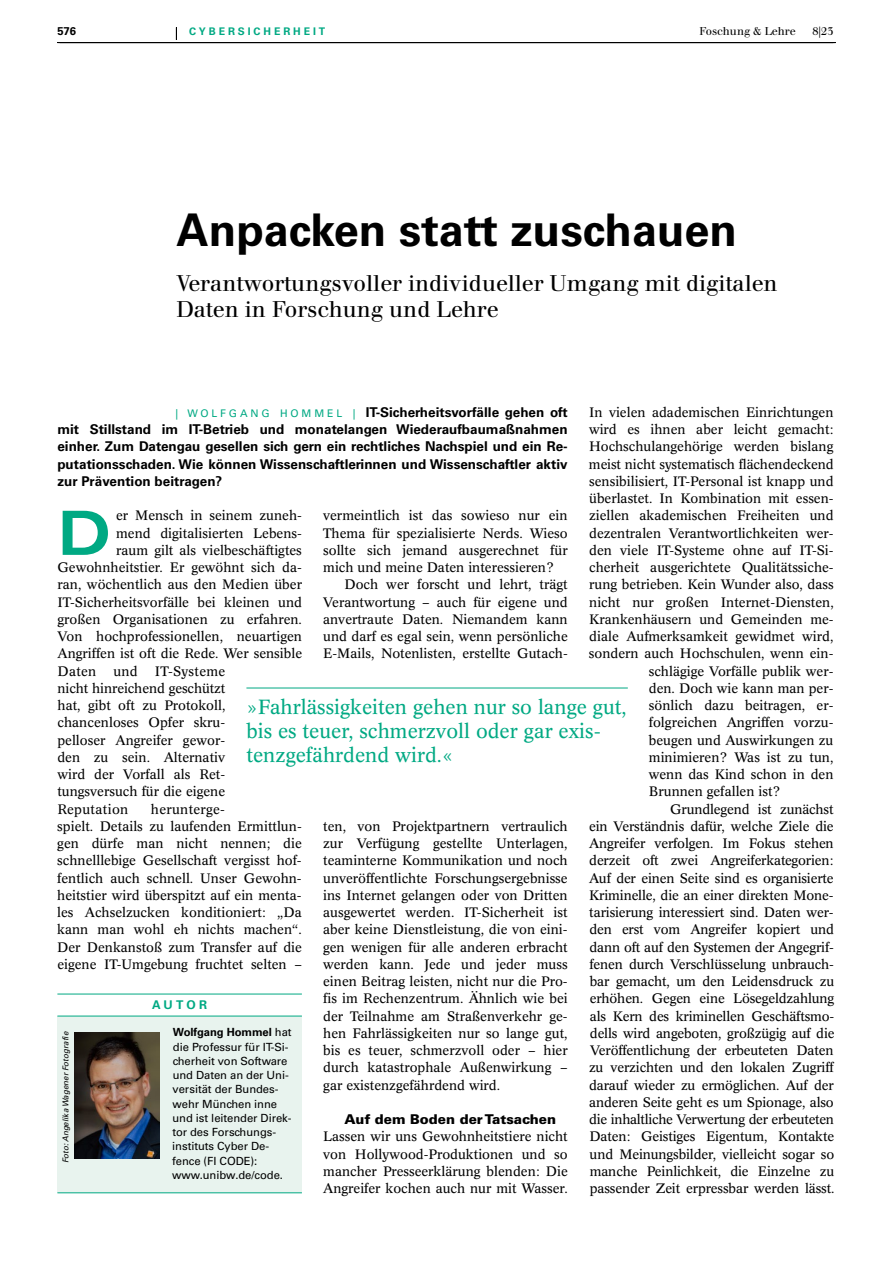
<style>
.page{position:relative;width:893px;height:1263px;background:#fff}
.page>*{position:absolute;margin:0;border:0;box-sizing:border-box;transform-origin:0 0}
.t1{font:700 expanded 61.05px "Univers LT";color:#00a983}
.t2{font:700 45px "Univers LT";color:#000}
.t3{font:22.5px/25.8px "Walbaum";color:#000}
.t4{font:20.25px/24px "Concorde BE";color:#00a983}
.t5{font:13.5px/17.2px "Concorde BE";color:#000;text-align:justify}
.t6{font:700 13.5px/17.2px "Univers LT";color:#000;text-align:justify}
.t7{font:13.5px "Concorde BE";letter-spacing:-.02em;color:#000}
.t8{font:900 13.5px "Univers LT";color:#000}
.t9{font:700 12px "Univers LT";color:#00a983}
.t10{font:11.25px/14.2px "Univers LT";letter-spacing:-.005em;color:#000}
.t11{font:11.25px "Walbaum";color:#000}
.t12{font:700 11.25px "Univers LT";color:#000}
.t13{font:700 10.5px "Univers LT";letter-spacing:.28em;color:#00a983}
.t14{font:italic 8.1px "Univers LT";color:#000}
.s1{font-weight:400;font-size:10.5px;color:#00a983}
.s2{font-weight:700}
</style>
<div class="page">
<hr style="left:57px;top:42px;width:776px;height:1px;background:#000">
<svg style="left:176px;top:27px;width:1px;height:13px"></svg>
<hr style="left:60px;top:42px;width:776px;height:1px;background:#000">
<hr style="left:246px;top:688px;width:382px;height:1px;background:#00a983">
<div style="left:57px;top:1017px;width:245px;height:176px;background:#e8f3ee"></div>
<hr style="left:57px;top:994px;width:245px;height:1px;background:#00a983">
<hr style="left:57px;top:1016px;width:245px;height:1px;background:#00a983">
<hr style="left:57px;top:1192px;width:245px;height:1px;background:#00a983">
<img style="left:74px;top:1032px;width:85px;height:127px">
<p class="t12" style="left:57px;top:25px;width:20px">576</p>
<p class="t13" style="left:189px;top:25px;width:138px">CYBERSICHERHEIT</p>
<p class="t11" style="left:699px;top:25px;width:98px">Foschung &amp; Lehre</p>
<p class="t11" style="left:812px;top:25px;width:23px">8|23</p>
<h2 class="t2" style="left:176px;top:204px;width:562px">Anpacken statt zuschauen</h2>
<h3 class="t3" style="left:176px;top:271px;width:603px">Verantwortungsvoller individueller Umgang mit digitalen<br>Daten in Forschung und Lehre</h3>
<p class="t5" style="left:589px;top:404px;width:246px">In vielen adademischen Einrichtungen</p>
<p class="t5" style="left:589px;top:421px;width:246px">wird es ihnen aber leicht gemacht:</p>
<p class="t5" style="left:589px;top:438px;width:246px">Hochschulangehörige werden bislang</p>
<p class="t5" style="left:589px;top:455px;width:246px">meist nicht systematisch flächendeckend</p>
<p class="t5" style="left:589px;top:473px;width:246px">sensibilisiert, IT-Personal ist knapp und</p>
<p class="t5" style="left:589px;top:490px;width:246px">überlastet. In Kombination mit essen-</p>
<p class="t5" style="left:589px;top:507px;width:246px">ziellen akademischen Freiheiten und</p>
<p class="t5" style="left:589px;top:524px;width:246px">dezentralen Verantwortlichkeiten wer-</p>
<p class="t5" style="left:589px;top:542px;width:246px">den viele IT-Systeme ohne auf IT-Si-</p>
<p class="t5" style="left:589px;top:559px;width:246px">cherheit ausgerichtete Qualitätssiche-</p>
<p class="t5" style="left:589px;top:576px;width:246px">rung betrieben. Kein Wunder also, dass</p>
<p class="t5" style="left:589px;top:593px;width:246px">nicht nur großen Internet-Diensten,</p>
<p class="t5" style="left:589px;top:611px;width:246px">Krankenhäusern und Gemeinden me-</p>
<p class="t5" style="left:589px;top:628px;width:246px">diale Aufmerksamkeit gewidmet wird,</p>
<p class="t5" style="left:589px;top:645px;width:246px">sondern auch Hochschulen, wenn ein-</p>
<p class="t5" style="left:649px;top:662px;width:186px">schlägige Vorfälle publik wer-</p>
<p class="t5" style="left:649px;top:680px;width:186px">den. Doch wie kann man per-</p>
<p class="t5" style="left:649px;top:697px;width:186px">sönlich dazu beitragen, er-</p>
<p class="t5" style="left:649px;top:714px;width:186px">folgreichen Angriffen vorzu-</p>
<p class="t5" style="left:649px;top:731px;width:186px">beugen und Auswirkungen zu</p>
<p class="t5" style="left:649px;top:749px;width:186px">minimieren? Was ist zu tun,</p>
<p class="t5" style="left:649px;top:766px;width:186px">wenn das Kind schon in den</p>
<p class="t5" style="left:649px;top:783px;width:133px">Brunnen gefallen ist?</p>
<p class="t5" style="left:670px;top:800px;width:165px">Grundlegend ist zunächst</p>
<p class="t5" style="left:589px;top:818px;width:246px">ein Verständnis dafür, welche Ziele die</p>
<p class="t5" style="left:589px;top:835px;width:246px">Angreifer verfolgen. Im Fokus stehen</p>
<p class="t5" style="left:589px;top:852px;width:246px">derzeit oft zwei Angreiferkategorien:</p>
<p class="t5" style="left:589px;top:869px;width:246px">Auf der einen Seite sind es organisierte</p>
<p class="t5" style="left:589px;top:887px;width:246px">Kriminelle, die an einer direkten Mone-</p>
<p class="t5" style="left:589px;top:904px;width:246px">tarisierung interessiert sind. Daten wer-</p>
<p class="t5" style="left:589px;top:921px;width:246px">den erst vom Angreifer kopiert und</p>
<p class="t5" style="left:589px;top:938px;width:246px">dann oft auf den Systemen der Angegrif-</p>
<p class="t5" style="left:590px;top:956px;width:246px">fenen durch Verschlüsselung unbrauch-</p>
<p class="t5" style="left:590px;top:973px;width:246px">bar gemacht, um den Leidensdruck zu</p>
<p class="t5" style="left:590px;top:990px;width:246px">erhöhen. Gegen eine Lösegeldzahlung</p>
<p class="t5" style="left:590px;top:1007px;width:246px">als Kern des kriminellen Geschäftsmo-</p>
<p class="t5" style="left:590px;top:1025px;width:246px">dells wird angeboten, großzügig auf die</p>
<p class="t5" style="left:590px;top:1042px;width:245px">Veröffentlichung der erbeuteten Daten</p>
<p class="t5" style="left:589px;top:1059px;width:246px">zu verzichten und den lokalen Zugriff</p>
<p class="t5" style="left:589px;top:1076px;width:246px">darauf wieder zu ermöglichen. Auf der</p>
<p class="t5" style="left:589px;top:1094px;width:246px">anderen Seite geht es um Spionage, also</p>
<p class="t7" style="left:589px;top:1112px;width:246px">die inhaltliche Verwertung der erbeuteten</p>
<p class="t5" style="left:589px;top:1128px;width:246px">Daten: Geistiges Eigentum, Kontakte</p>
<p class="t5" style="left:590px;top:1145px;width:246px">und Meinungsbilder, vielleicht sogar so</p>
<p class="t5" style="left:590px;top:1163px;width:246px">manche Peinlichkeit, die Einzelne zu</p>
<p class="t5" style="left:590px;top:1180px;width:246px">passender Zeit erpressbar werden lässt.</p>
<p class="t6" style="left:57px;top:404px;width:512px;text-indent:118px"><span class="s1">| W O L F G A N G H O M M E L |</span> IT-Sicherheitsvorfälle gehen oft mit Stillstand im IT-Betrieb und monatelangen Wiederaufbaumaßnahmen einher. Zum Datengau gesellen sich gern ein rechtliches Nachspiel und ein Re&shy;putationsschaden. Wie können Wissenschaftlerinnen und Wissenschaftler aktiv zur Prävention beitragen?</p>
<h1 class="t1" style="left:57px;top:498px;width:56px">D</h1>
<p class="t5" style="left:116px;top:507px;width:187px">er Mensch in seinem zuneh-</p>
<p class="t5" style="left:323px;top:507px;width:246px">vermeintlich ist das sowieso nur ein Thema für spezialisierte Nerds. Wieso sollte sich jemand ausgerechnet für mich und meine Daten interessieren?</p>
<p class="t5" style="left:323px;top:576px;width:246px;text-indent:21px">Doch wer forscht und lehrt, trägt Verantwortung – auch für eigene und anvertraute Daten. Niemandem kann und darf es egal sein, wenn persönliche E-Mails, Notenlisten, erstellte Gutach-</p>
<p class="t5" style="left:116px;top:524px;width:187px">mend digitalisierten Lebens-</p>
<p class="t5" style="left:116px;top:542px;width:187px">raum gilt als vielbeschäftigtes</p>
<p class="t5" style="left:57px;top:559px;width:246px">Gewohnheitstier. Er gewöhnt sich da-</p>
<p class="t5" style="left:57px;top:576px;width:246px">ran, wöchentlich aus den Medien über</p>
<p class="t5" style="left:57px;top:593px;width:246px">IT-Sicherheitsvorfälle bei kleinen und</p>
<p class="t5" style="left:58px;top:611px;width:246px">großen Organisationen zu erfahren.</p>
<p class="t5" style="left:58px;top:628px;width:246px">Von hochprofessionellen, neuartigen</p>
<p class="t5" style="left:58px;top:645px;width:246px">Angriffen ist oft die Rede. Wer sensible</p>
<p class="t5" style="left:58px;top:662px;width:40px">Daten</p>
<p class="t5" style="left:113px;top:662px;width:26px">und</p>
<p class="t5" style="left:57px;top:662px;width:170px;text-indent:97px">IT-Systeme nicht hinreichend geschützt hat, gibt oft zu Protokoll, chancenloses Opfer skru&shy;pelloser Angreifer gewor&shy;den zu sein. Alternativ wird der Vorfall als Ret&shy;tungsversuch für die eigene Reputation</p>
<h3 class="t4" style="left:246px;top:695px;width:382px">»Fahrlässigkeiten gehen nur so lange gut, bis es teuer, schmerzvoll oder gar exis&shy;tenzgefährdend wird.«</h3>
<p class="t5" style="left:57px;top:800px;width:246px;text-align:left;text-indent:94px">herunterge-<br>spielt. Details zu laufenden Ermittlun&shy;gen dürfe man nicht nennen; die schnelllebige Gesellschaft vergisst hof&shy;fentlich auch schnell. Unser Gewohn&shy;heitstier wird überspitzt auf ein menta&shy;les Achselzucken konditioniert: „Da kann man wohl eh nichts machen“.<br>Der Denkanstoß zum Transfer auf die eigene IT-Umgebung fruchtet selten –</p>
<p class="t5" style="left:323px;top:818px;width:246px">ten, von Projektpartnern vertraulich zur Verfügung gestellte Unterlagen, teaminterne Kommunikation und noch unveröffentlichte Forschungsergebnisse ins Internet gelangen oder von Dritten ausgewertet werden. IT-Sicherheit ist aber keine Dienstleistung, die von eini&shy;gen wenigen für alle anderen erbracht werden kann. Jede und jeder muss einen Beitrag leisten, nicht nur die Pro&shy;fis im Rechenzentrum. Ähnlich wie bei der Teilnahme am Straßenverkehr ge&shy;hen Fahrlässigkeiten nur so lange gut, bis es teuer, schmerzvoll oder – hier durch katastrophale Außenwirkung – gar existenzgefährdend wird.</p>
<p class="t8" style="left:344px;top:1111px;width:213px">Auf dem Boden derTatsachen</p>
<p class="t5" style="left:323px;top:1128px;width:246px">Lassen wir uns Gewohnheitstiere nicht von Hollywood-Produktionen und so mancher Presseerklärung blenden: Die Angreifer kochen auch nur mit Wasser.</p>
<p class="t9" style="left:152px;top:998px;width:57px">AUTOR</p>
<p class="t10" style="left:172px;top:1025px;width:121px"><span class="s2">Wolfgang Hommel</span> hat die Professur für IT-Si&shy;cherheit von Software und Daten an der Uni&shy;versität der Bundes&shy;wehr München inne und ist leitender Direk&shy;tor des Forschungs&shy;instituts Cyber De&shy;fence (FI CODE): www.unibw.de/code.</p>
<p class="t14" style="left:61px;top:1163px;width:133px;rotate:-90deg">Foto: Angelika Wagener Fotografie</p>
</div>
